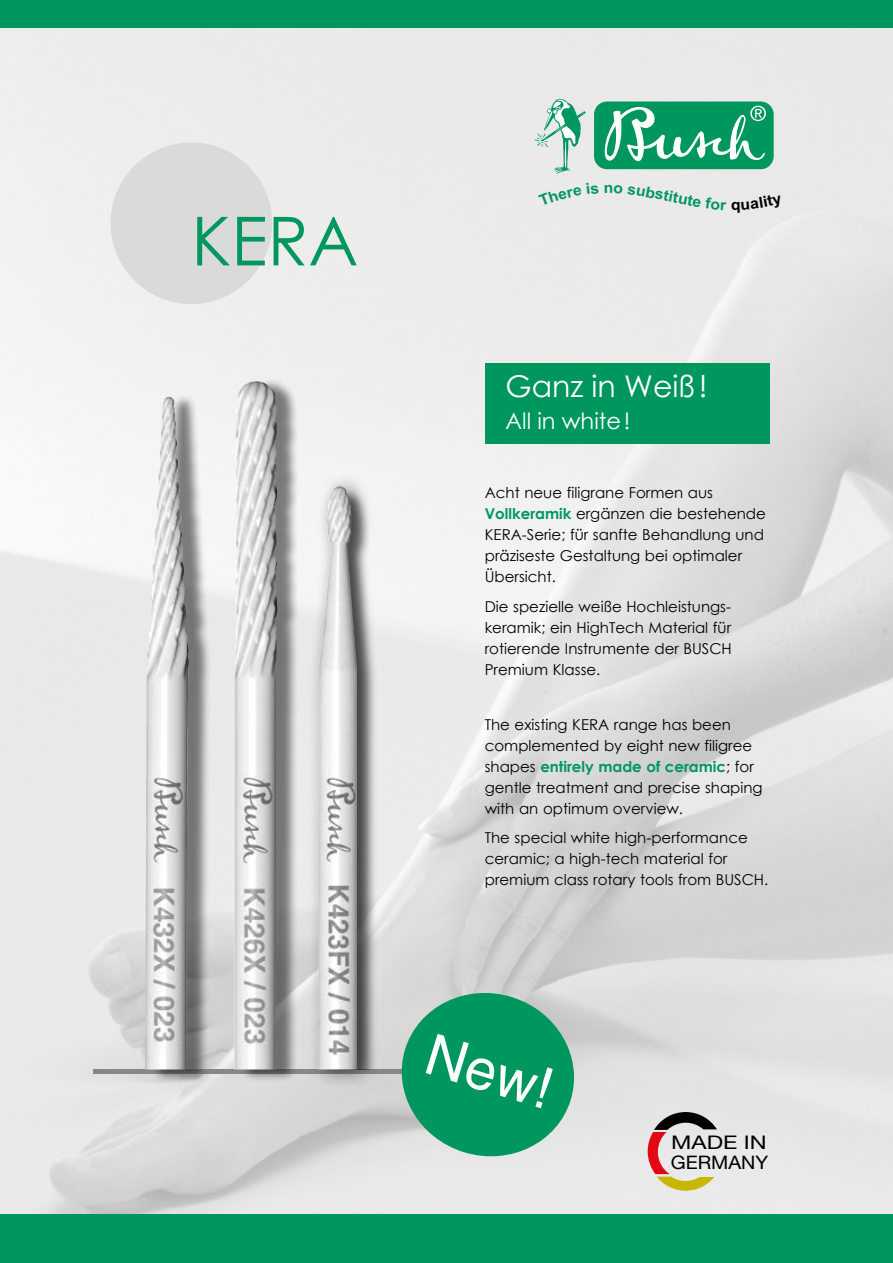
<style>
.page{position:relative;width:893px;height:1263px;background:#fff}
.page>*{position:absolute;margin:0;border:0;box-sizing:border-box;transform-origin:0 0}
.t1{font:67.5px "Century Gothic";color:#00975f}
.t2{font:57px "Helvetica";color:#fff}
.t3{font:30px "Century Gothic";color:#fff}
.t4{font:22.5px "Century Gothic";color:#fff}
.t5{font:18.75px "Helvetica Neue";color:#000;scale:1.24 1}
.t6{font:18.6px "Helvetica Neue";color:#000;scale:1.06 1}
.t7{font:700 15.3px "Arial";color:#00975f}
.t8{font:15px/21px "Century Gothic";color:#000}
.s1{font-size:15.15px}
.s2{font-weight:700;color:#00975f}
</style>
<div class="page">
<img style="left:0;top:28px;width:893px;height:1186px">
<div style="left:594px;top:102px;width:180px;height:67px;background:#00975f;border-radius:13px"></div>
<svg style="left:604px;top:106px;width:162px;height:56px"></svg>
<svg style="left:534px;top:98px;width:52px;height:76px;background:#badace"></svg>
<div style="left:0;top:0;width:893px;height:28px;background:#00975f"></div>
<div style="left:0;top:1214px;width:893px;height:49px;background:#00975f"></div>
<div style="left:111px;top:142px;width:161px;height:162px;background:#dadada;border-radius:50%"></div>
<div style="left:94px;top:1069px;width:374px;height:5px;background:#878787"></div>
<svg style="left:392px;top:983px;width:192px;height:183px;background:#51af8c"></svg>
<svg style="left:648px;top:1112px;width:69px;height:79px;background:#cab6a7"></svg>
<div style="left:308px;top:472px;width:73px;height:616px;background:#000;opacity:.5"></div>
<div style="left:320px;top:488px;width:56px;height:581px;background:#000;opacity:.5"></div>
<img style="left:318px;top:486px;width:39px;height:583px">
<div style="left:151px;top:393px;width:61px;height:689px;background:#000;opacity:.5"></div>
<img style="left:145px;top:397px;width:45px;height:672px">
<div style="left:240px;top:378px;width:61px;height:705px;background:#000;opacity:.5"></div>
<img style="left:234px;top:381px;width:45px;height:688px">
<div style="left:485px;top:364px;width:285px;height:80px;background:#00975f"></div>
<svg style="left:538px;top:183px;width:61px;height:23px"></svg>
<svg style="left:605px;top:185px;width:40px;height:12px"></svg>
<div style="left:687px;top:194px;width:96px;height:19px;background:#e9e9e9"></div>
<h1 class="t1" style="left:191px;top:194px;width:168px">KERA</h1>
<p class="t7" style="left:648px;top:181px;width:44px;rotate:11deg">b<span class="s1">sti</span>tu</p>
<h3 class="t3" style="left:506px;top:366px;width:204px">Ganz in Weiß!</h3>
<h3 class="t4" style="left:506px;top:405px;width:126px">All in white!</h3>
<p class="t8" style="left:485px;top:482px;width:283px">Acht neue filigrane Formen aus<br><span class="s2">Vollkeramik</span> ergänzen die bestehende<br>KERA-Serie; für sanfte Behandlung und präziseste Gestaltung bei optimaler<br>Übersicht.</p>
<p class="t8" style="left:485px;top:595px;width:249px;text-align:justify">Die spezielle weiße Hochleistungs&shy;keramik; ein HighTech Material für rotierende Instrumente der BUSCH Premium Klasse.</p>
<p class="t8" style="left:485px;top:713px;width:279px">The existing KERA range has been complemented by eight new filigree shapes <span class="s2">entirely made of ceramic</span>; for gentle treatment and precise shaping with an optimum overview.</p>
<p class="t8" style="left:485px;top:827px;width:285px">The special white high-performance ceramic; a high-tech material for premium class rotary tools from BUSCH.</p>
<h2 class="t2" style="left:437px;top:1021px;width:131px;rotate:17deg">New!</h2>
<p class="t5" style="left:671px;top:1131px;width:79px">MADE IN</p>
<p class="t6" style="left:671px;top:1152px;width:94px">GERMANY</p>
</div>
